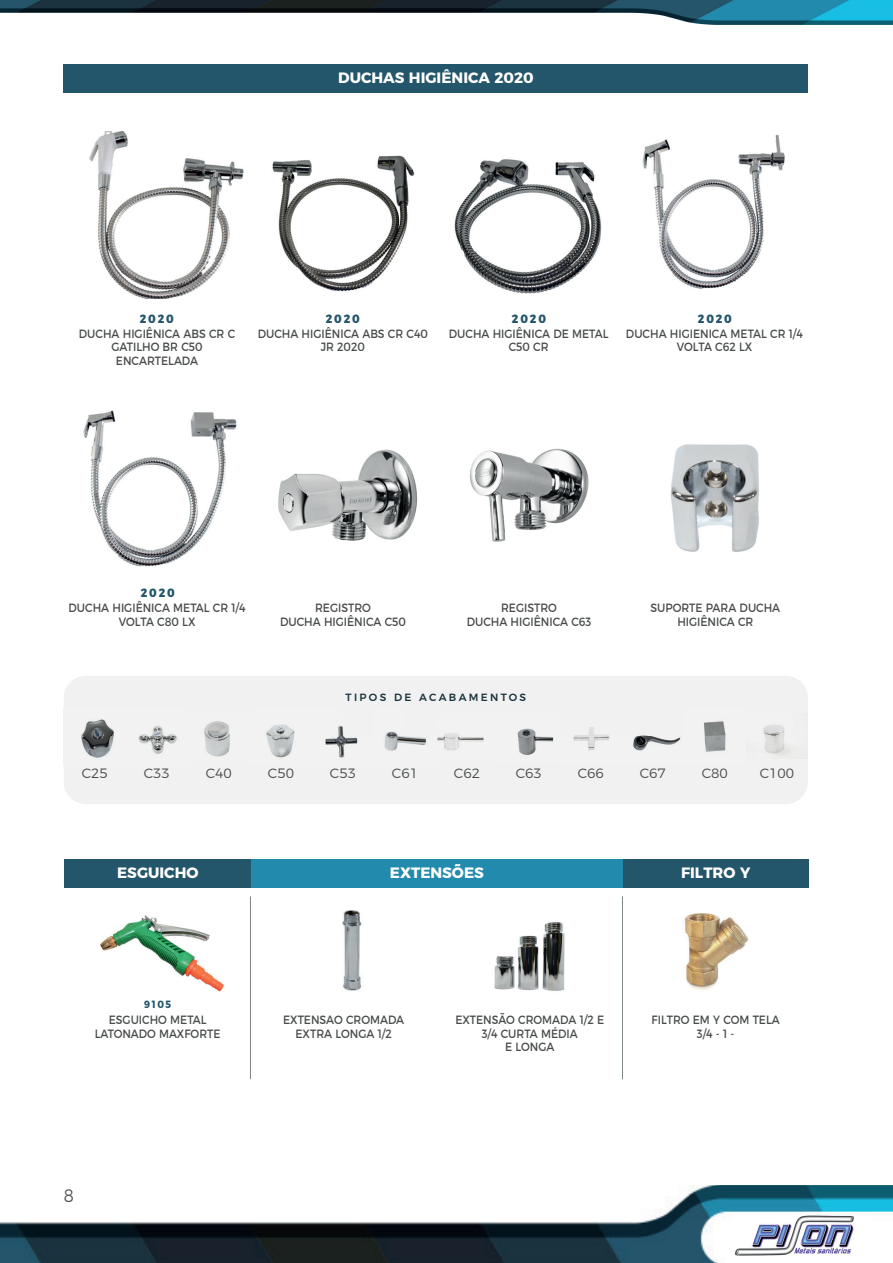
<style>
.page{position:relative;width:893px;height:1263px;background:#fff}
.page>*{position:absolute;margin:0;border:0;box-sizing:border-box;transform-origin:0 0}
.t1{font:300 18px "Montserrat";color:#484b4c;scale:.9 1}
.t2{font:700 15px "Montserrat";color:#fff}
.t3{font:300 13.5px "Montserrat";color:#484b4c}
.t4{font:12px/13.5px "Montserrat";color:#484b4c;text-align:center;scale:.9 1}
.t5{font:800 12px "Montserrat";letter-spacing:.175em;color:#23556b;scale:.9 1}
.t6{font:500 10.5px "Montserrat";letter-spacing:.22em;color:#1a323d}
.t7{font:700 10.5px "Montserrat";color:#23556b;scale:.9 1}
</style>
<div class="page">
<img style="left:0;top:1185px;width:892px;height:78px">
<img style="left:0;top:0;width:893px;height:25px">
<img style="left:734px;top:1215px;width:137px;height:40px">
<div style="left:64px;top:676px;width:744px;height:128px;background:#f0f1f0;border-radius:22px"></div>
<div style="left:64px;top:64px;width:744px;height:28px;background:#23556b"></div>
<img style="left:454px;top:159px;width:148px;height:135px">
<img style="left:642px;top:134px;width:143px;height:155px">
<img style="left:89px;top:131px;width:155px;height:167px">
<img style="left:272px;top:155px;width:143px;height:137px">
<img style="left:83px;top:410px;width:154px;height:157px">
<img style="left:469px;top:448px;width:120px;height:94px">
<img style="left:278px;top:449px;width:139px;height:92px">
<img style="left:670px;top:444px;width:89px;height:108px">
<img style="left:81px;top:719px;width:96px;height:39px">
<img style="left:266px;top:724px;width:160px;height:34px">
<img style="left:437px;top:733px;width:47px;height:17px">
<img style="left:763px;top:725px;width:27px;height:30px">
<img style="left:204px;top:721px;width:26px;height:36px">
<img style="left:573px;top:721px;width:153px;height:31px">
<img style="left:517px;top:728px;width:37px;height:27px">
<img style="left:622px;top:707px;width:1px;height:58px">
<img style="left:683px;top:913px;width:66px;height:77px">
<img style="left:342px;top:910px;width:21px;height:81px">
<img style="left:494px;top:922px;width:71px;height:69px">
<img style="left:100px;top:915px;width:124px;height:77px">
<div style="left:65px;top:859px;width:186px;height:29px;background:#23556b"></div>
<div style="left:623px;top:859px;width:186px;height:29px;background:#23556b"></div>
<div style="left:251px;top:859px;width:372px;height:29px;background:#228aad"></div>
<hr style="left:250px;top:896px;width:1px;height:183px;background:#7e8688">
<hr style="left:622px;top:896px;width:1px;height:183px;background:#7e8688">
<p class="t2" style="left:338px;top:65px;width:197px">DUCHAS HIGIÊNICA 2020</p>
<p class="t5" style="left:140px;top:308px;width:39px">2020</p>
<p class="t5" style="left:326px;top:308px;width:39px">2020</p>
<p class="t5" style="left:512px;top:308px;width:39px">2020</p>
<p class="t5" style="left:698px;top:308px;width:39px">2020</p>
<p class="t4" style="left:79px;top:326px;width:175px">DUCHA HIGIÊNICA ABS CR C<br>GATILHO BR C50<br>ENCARTELADA</p>
<p class="t4" style="left:258px;top:326px;width:191px">DUCHA HIGIÊNICA ABS CR C40<br>JR 2020</p>
<p class="t4" style="left:449px;top:326px;width:179px">DUCHA HIGIÊNICA DE METAL<br>C50 CR</p>
<p class="t4" style="left:626px;top:326px;width:198px">DUCHA HIGIENICA METAL CR 1/4<br>VOLTA C62 LX</p>
<p class="t5" style="left:141px;top:583px;width:39px">2020</p>
<p class="t4" style="left:69px;top:600px;width:198px">DUCHA HIGIÊNICA METAL CR 1/4<br>VOLTA C80 LX</p>
<p class="t4" style="left:467px;top:600px;width:140px">REGISTRO<br>DUCHA HIGIÊNICA C63</p>
<p class="t4" style="left:280px;top:600px;width:141px">REGISTRO<br>DUCHA HIGIÊNICA C50</p>
<p class="t4" style="left:650px;top:600px;width:146px">SUPORTE PARA DUCHA<br>HIGIÊNICA CR</p>
<p class="t6" style="left:346px;top:688px;width:182px">TIPOS DE ACABAMENTOS</p>
<p class="t3" style="left:82px;top:763px;width:28px">C25</p>
<p class="t3" style="left:144px;top:763px;width:28px">C33</p>
<p class="t3" style="left:206px;top:763px;width:28px">C40</p>
<p class="t3" style="left:268px;top:763px;width:28px">C50</p>
<p class="t3" style="left:330px;top:763px;width:28px">C53</p>
<p class="t3" style="left:392px;top:763px;width:28px">C61</p>
<p class="t3" style="left:454px;top:763px;width:28px">C62</p>
<p class="t3" style="left:516px;top:762px;width:28px">C63</p>
<p class="t3" style="left:578px;top:763px;width:28px">C66</p>
<p class="t3" style="left:640px;top:763px;width:28px">C67</p>
<p class="t3" style="left:702px;top:762px;width:28px">C80</p>
<p class="t3" style="left:760px;top:762px;width:36px">C100</p>
<p class="t2" style="left:117px;top:860px;width:83px">ESGUICHO</p>
<p class="t2" style="left:390px;top:860px;width:95px">EXTENSÕES</p>
<p class="t2" style="left:681px;top:860px;width:71px">FILTRO Y</p>
<p class="t7" style="left:144px;top:995px;width:32px">9105</p>
<p class="t4" style="left:95px;top:1012px;width:141px">ESGUICHO METAL<br>LATONADO MAXFORTE</p>
<p class="t4" style="left:652px;top:1012px;width:144px">FILTRO EM Y COM TELA<br>3/4 - 1 -</p>
<p class="t4" style="left:283px;top:1012px;width:136px">EXTENSAO CROMADA<br>EXTRA LONGA 1/2</p>
<p class="t4" style="left:455px;top:1012px;width:167px">EXTENSÃO CROMADA 1/2 E<br>3/4 CURTA MÉDIA<br>E LONGA</p>
<h1 class="t1" style="left:64px;top:1181px;width:13px">8</h1>
</div>
